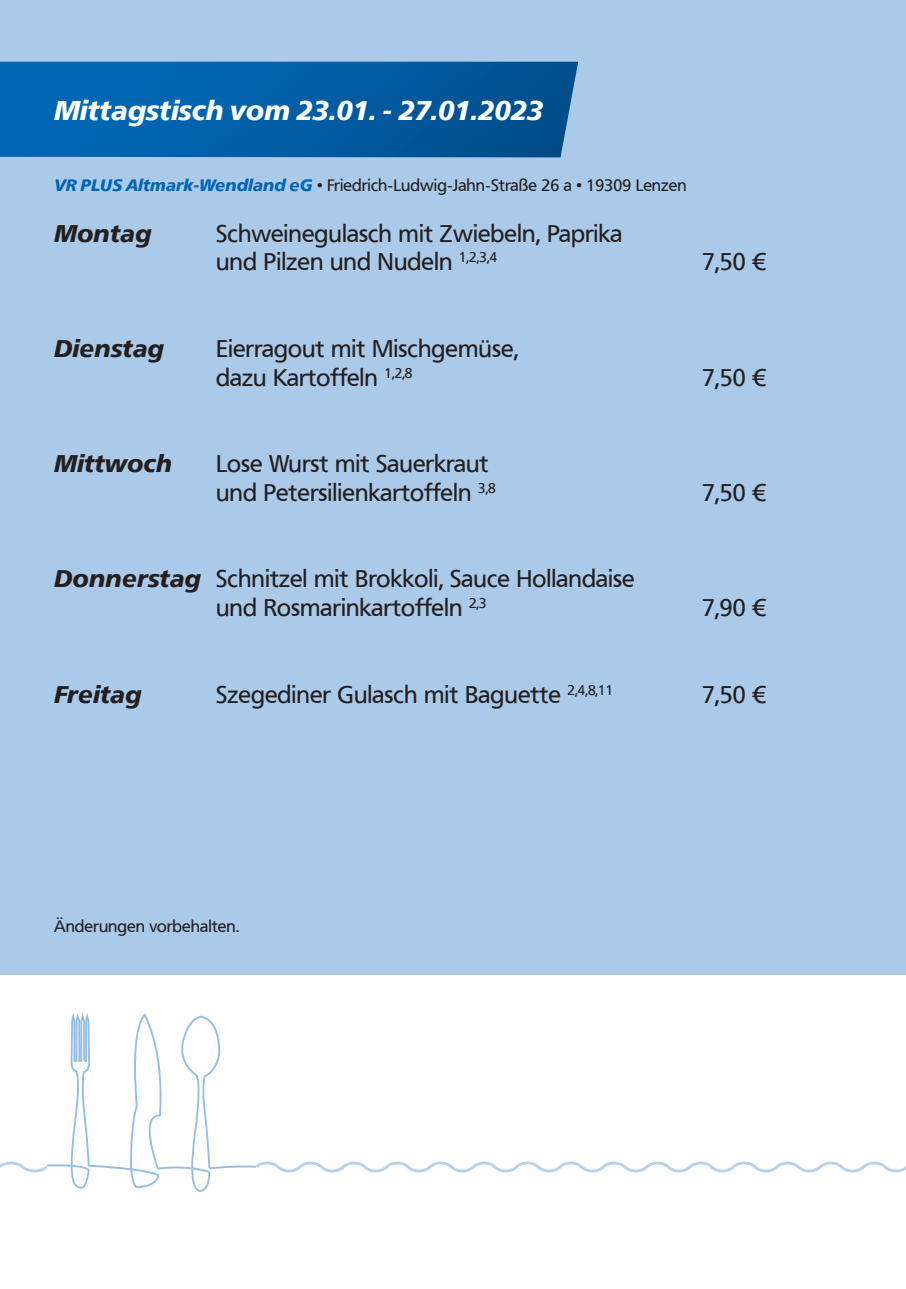
<style>
.page{position:relative;width:906px;height:1289px;background:#fff}
.page>*{position:absolute;margin:0;border:0;box-sizing:border-box;transform-origin:0 0}
.t1{font:italic 700 27px "Frutiger VR";color:#fff}
.t2{font:24px/28.8px "Frutiger VR";color:#231f20}
.t3{font:italic 700 24px "Frutiger VR";color:#231f20}
.t4{font:16.5px "Frutiger VR";color:#231f20}
.s1{font-weight:700;font-style:italic;color:#0166b3}
.s2{font-weight:700;font-style:italic}
</style>
<div class="page">
<div style="left:0;top:0;width:906px;height:974px;background:#abcaea"></div>
<svg style="left:0;top:62px;width:578px;height:95px"></svg>
<svg style="left:0;top:1013px;width:906px;height:179px"></svg>
<p class="t1" style="left:54px;top:94px;width:491px">Mittagstisch vom 23.01. - 27.01.2023</p>
<p class="t4" style="left:54px;top:176px;width:634px"><span class="s1">VR PLUS Altmark-Wendland eG</span> • Friedrich-Ludwig-Jahn-Straße 26 a • 19309 Lenzen</p>
<p class="t3" style="left:54px;top:219px;width:99px">Montag</p>
<p class="t2" style="left:216px;top:219px;width:408px">Schweinegulasch mit Zwiebeln, Paprika und Pilzen und Nudeln <sup>1,2,3,4</sup></p>
<p class="t2" style="left:702px;top:248px;width:66px">7,50 €</p>
<p class="t3" style="left:54px;top:334px;width:112px">Dienstag</p>
<p class="t2" style="left:216px;top:334px;width:304px">Eierragout mit Mischgemüse, dazu Kartoffeln <sup>1,2,8</sup></p>
<p class="t2" style="left:702px;top:363px;width:66px">7,50 €</p>
<p class="t3" style="left:54px;top:449px;width:120px">Mittwoch</p>
<p class="t2" style="left:216px;top:449px;width:281px">Lose Wurst mit Sauerkraut und Petersilienkartoffeln <sup>3,8</sup></p>
<p class="t2" style="left:702px;top:478px;width:66px">7,50 €</p>
<p class="t2" style="left:54px;top:565px;width:582px;text-align:center"><span class="s2">Donnerstag</span> Schnitzel mit Brokkoli, Sauce Hollandaise und Rosmarinkartoffeln <sup>2,3</sup></p>
<p class="t2" style="left:702px;top:593px;width:66px">7,90 €</p>
<p class="t3" style="left:54px;top:679px;width:89px">Freitag</p>
<p class="t2" style="left:216px;top:680px;width:399px">Szegediner Gulasch mit Baguette <sup>2,4,8,11</sup></p>
<p class="t2" style="left:702px;top:680px;width:66px">7,50 €</p>
<p class="t4" style="left:54px;top:916px;width:187px">Änderungen vorbehalten.</p>
</div>
